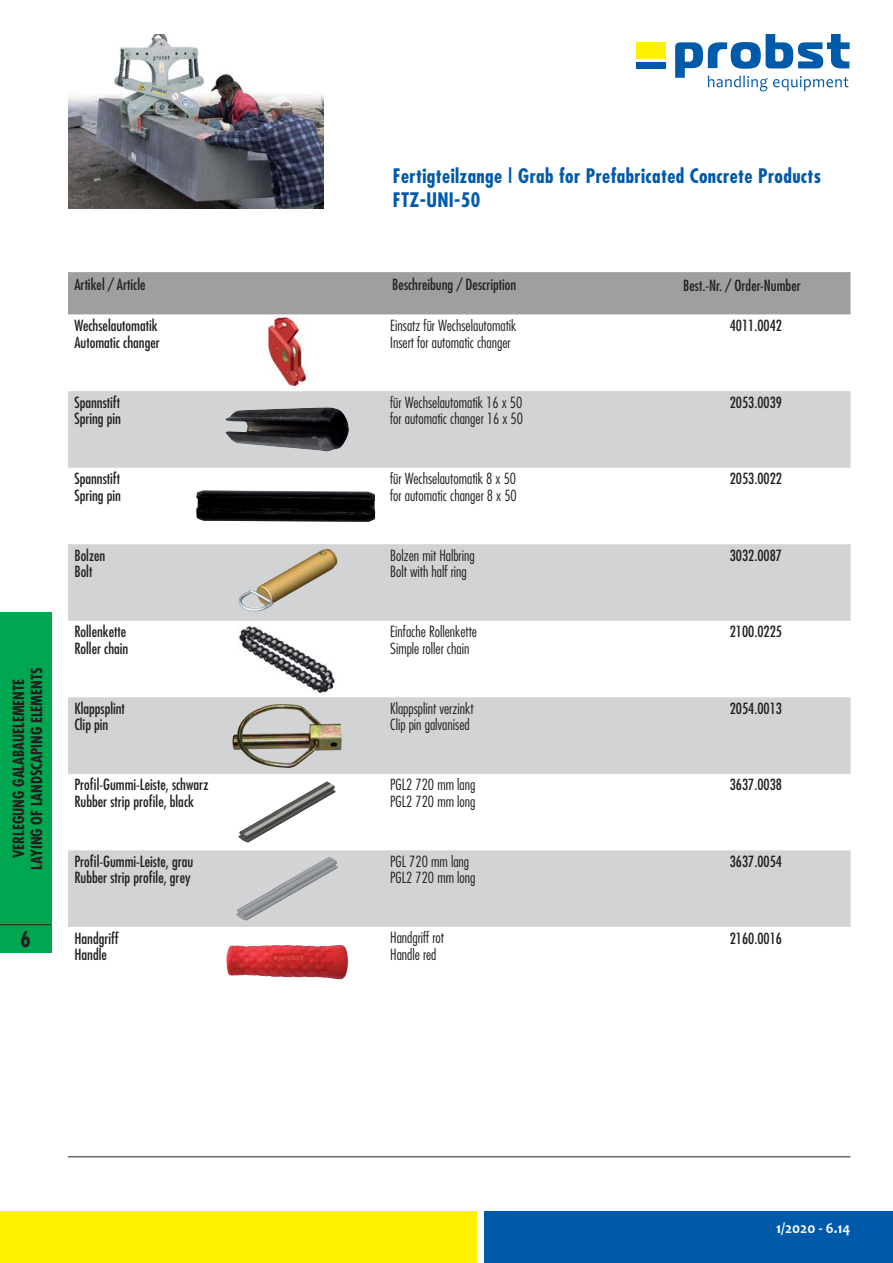
<style>
.page{position:relative;width:893px;height:1263px;background:#fff}
.page>*{position:absolute;margin:0;border:0;box-sizing:border-box;transform-origin:0 0}
.t1{font:700 condensed 21px "Futura";color:#231f20}
.t2{font:700 condensed 19.5px/24px "Futura";letter-spacing:.02em;color:#005aaa}
.t3{font:condensed 15px/16.5px "Futura";color:#231f20}
.t4{font:300 condensed 15px/16.5px "Futura";color:#231f20}
.t5{font:700 condensed 15px/18px "Futura";color:#231f20;text-align:center}
.t6{font:700 15px "Candara";color:#fff}
</style>
<div class="page">
<div style="left:485px;top:1212px;width:408px;height:51px;background:#005aaa"></div>
<div style="left:0;top:1212px;width:476px;height:51px;background:#fff200"></div>
<div style="left:636px;top:42px;width:29px;height:17px;background:#fff200"></div>
<div style="left:636px;top:62px;width:29px;height:6px;background:#005aaa"></div>
<svg style="left:675px;top:34px;width:175px;height:57px"></svg>
<div style="left:0;top:612px;width:51px;height:340px;background:#00a650"></div>
<hr style="left:0;top:924px;width:51px;height:1px;background:#231f20">
<img style="left:68px;top:34px;width:255px;height:174px">
<div style="left:68px;top:272px;width:782px;height:43px;background:#9d9fa1"></div>
<svg style="left:68px;top:391px;width:782px;height:536px;fill:#d1d3d4"></svg>
<img style="left:266px;top:317px;width:40px;height:70px">
<img style="left:326px;top:859px;width:12px;height:16px">
<img style="left:238px;top:785px;width:98px;height:58px">
<img style="left:324px;top:552px;width:13px;height:22px">
<img style="left:226px;top:945px;width:65px;height:30px">
<img style="left:216px;top:623px;width:142px;height:72px">
<img style="left:232px;top:703px;width:110px;height:65px">
<img style="left:225px;top:407px;width:124px;height:45px">
<img style="left:196px;top:490px;width:179px;height:32px">
<hr style="left:68px;top:1157px;width:782px;height:1px;background:#231f20">
<p class="t5" style="left:11px;top:870px;width:203px;rotate:-90deg">VERLEGUNG GALABAUELEMENTE<br>LAYING OF LANDSCAPING ELEMENTS</p>
<h1 class="t1" style="left:20px;top:930px;width:12px">6</h1>
<h2 class="t2" style="left:393px;top:166px;width:430px">Fertigteilzange | Grab for Prefabricated Concrete Products<br>FTZ-UNI-50</h2>
<p class="t3" style="left:74px;top:278px;width:73px">Artikel / Article</p>
<p class="t3" style="left:392px;top:278px;width:125px">Beschreibung / Description</p>
<p class="t3" style="left:74px;top:319px;width:87px">Wechselautomatik<br>Automatic changer</p>
<p class="t4" style="left:390px;top:318px;width:128px">Einsatz für Wechselautomatik<br>Insert for automatic changer</p>
<p class="t3" style="left:730px;top:319px;width:54px">4011.0042</p>
<p class="t3" style="left:683px;top:278px;width:119px">Best.-Nr. / Order-Number</p>
<p class="t3" style="left:74px;top:395px;width:48px">Spannstift<br>Spring pin</p>
<p class="t4" style="left:390px;top:395px;width:134px">für Wechselautomatik 16 x 50 for automatic changer 16 x 50</p>
<p class="t3" style="left:730px;top:395px;width:54px">2053.0039</p>
<p class="t3" style="left:74px;top:472px;width:48px">Spannstift<br>Spring pin</p>
<p class="t4" style="left:390px;top:471px;width:128px">für Wechselautomatik 8 x 50 for automatic changer 8 x 50</p>
<p class="t3" style="left:730px;top:472px;width:54px">2053.0022</p>
<p class="t3" style="left:74px;top:548px;width:32px">Bolzen<br>Bolt</p>
<p class="t4" style="left:390px;top:548px;width:86px">Bolzen mit Halbring<br>Bolt with half ring</p>
<p class="t3" style="left:730px;top:548px;width:54px">3032.0087</p>
<p class="t3" style="left:74px;top:625px;width:55px">Rollenkette<br>Roller chain</p>
<p class="t4" style="left:390px;top:625px;width:88px">Einfache Rollenkette<br>Simple roller chain</p>
<p class="t3" style="left:730px;top:625px;width:54px">2100.0225</p>
<p class="t3" style="left:74px;top:701px;width:52px">Klappsplint<br>Clip pin</p>
<p class="t4" style="left:390px;top:701px;width:85px">Klappsplint verzinkt<br>Clip pin galvanised</p>
<p class="t3" style="left:730px;top:701px;width:54px">2054.0013</p>
<p class="t3" style="left:74px;top:778px;width:136px">Profil-Gummi-Leiste, schwarz<br>Rubber strip profile, black</p>
<p class="t4" style="left:390px;top:778px;width:87px">PGL2 720 mm lang<br>PGL2 720 mm long</p>
<p class="t3" style="left:730px;top:778px;width:54px">3637.0038</p>
<p class="t3" style="left:74px;top:854px;width:120px">Profil-Gummi-Leiste, grau<br>Rubber strip profile, grey</p>
<p class="t4" style="left:390px;top:854px;width:87px">PGL 720 mm lang<br>PGL2 720 mm long</p>
<p class="t3" style="left:730px;top:854px;width:54px">3637.0054</p>
<p class="t3" style="left:74px;top:931px;width:46px">Handgriff<br>Handle</p>
<p class="t4" style="left:390px;top:931px;width:55px">Handgriff rot<br>Handle red</p>
<p class="t3" style="left:730px;top:931px;width:54px">2160.0016</p>
<p class="t6" style="left:776px;top:1222px;width:76px">1/2020 - 6.14</p>
</div>
